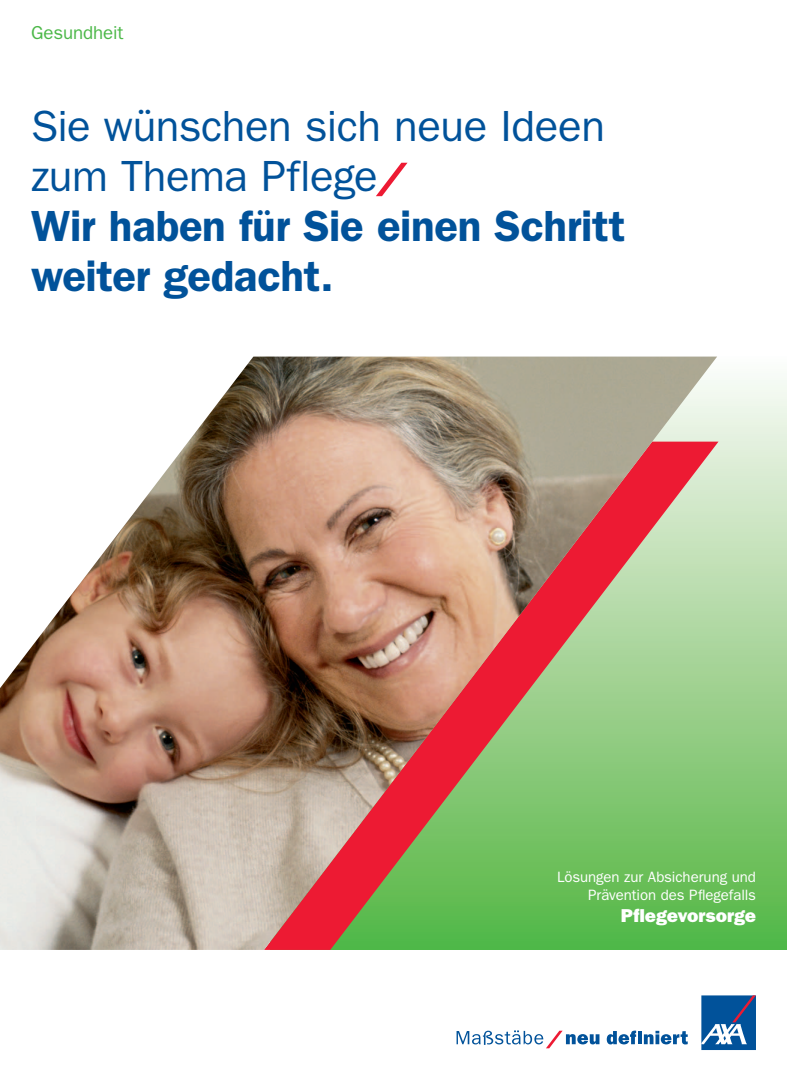
<style>
.page{position:relative;width:787px;height:1074px;background:#fff}
.page>*{position:absolute;margin:0;border:0;box-sizing:border-box;transform-origin:0 0}
.t1{font:600 43.75px/50px "Franklin Gothic";letter-spacing:-.01em;color:#01529a}
.t2{font:43.75px/50px "Franklin Gothic";letter-spacing:-.01em;color:#01529a}
.t3{font:800 18.75px "Franklin Gothic";letter-spacing:-.005em;color:#fff}
.t4{font:18.75px "Franklin Gothic";letter-spacing:-.005em;color:#4cb848}
.t5{font:15px/18px "Franklin Gothic";letter-spacing:-.005em;color:#fff;text-align:right}
</style>
<div class="page">
<div style="left:270px;top:356px;width:517px;height:594px;background:linear-gradient(to bottom,#fdfaf8,#54b442)"></div>
<svg style="left:701px;top:995px;width:55px;height:55px;background:#2f6ca7"></svg>
<svg style="left:606px;top:1030px;width:81px;height:14px"></svg>
<svg style="left:456px;top:1030px;width:143px;height:18px"></svg>
<svg style="left:376px;top:163px;width:31px;height:33px"></svg>
<img style="left:0;top:356px;width:717px;height:594px">
<p class="t4" style="left:31px;top:26px;width:94px">Gesundheit</p>
<h1 class="t2" style="left:31px;top:104px;width:575px">Sie wünschen sich neue Ideen zum Thema Pflege</h1>
<h1 class="t1" style="left:31px;top:204px;width:596px">Wir haben für Sie einen Schritt weiter gedacht.</h1>
<p class="t5" style="left:557px;top:869px;width:200px">Lösungen zur Absicherung und<br>Prävention des Pflegefalls</p>
<p class="t3" style="left:621px;top:909px;width:136px">Pflegevorsorge</p>
</div>
